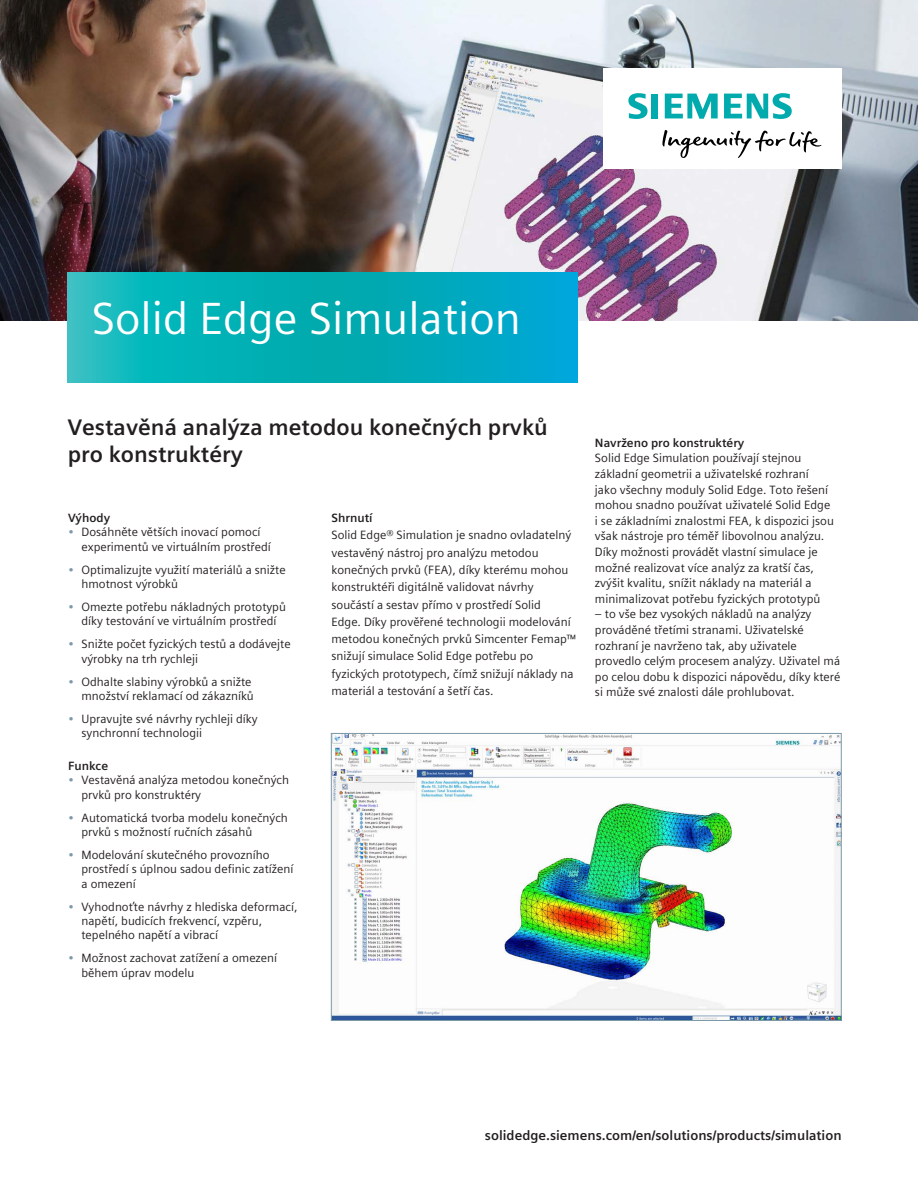
<style>
.page{position:relative;width:918px;height:1188px;background:#fff}
.page>*{position:absolute;margin:0;border:0;box-sizing:border-box;transform-origin:0 0}
.Head_Snow__30pt_120{font:45px "Siemens Sans Global";color:#fff}
.Subhead_Blk__15pt_12{font:700 22.5px/27px "Siemens Sans Global";color:#231f20}
.URL__9pt_130{font:700 13.5px "Siemens Sans Global";color:#231f20}
.Body_Text_Blk__9pt_4{font:12px/15.6px "Siemens Sans Global";color:#231f20}
.Body_Subhead_Blk__9p{font:700 12px "Siemens Sans Global";color:#231f20}
.s1{color:#7b99a9}
</style>
<div class="page">
<img style="left:0;top:0;width:918px;height:320px">
<img style="left:333px;top:735px;width:506px;height:284px">
<div style="left:331px;top:733px;width:510px;height:288px;border:1px solid #7b99a9"></div>
<div style="left:603px;top:68px;width:238px;height:101px;background:#fff"></div>
<svg style="left:662px;top:130px;width:159px;height:28px"></svg>
<svg style="left:628px;top:93px;width:30px;height:26px"></svg>
<svg style="left:665px;top:94px;width:53px;height:25px"></svg>
<svg style="left:724px;top:93px;width:68px;height:26px"></svg>
<svg style="left:68px;top:272px;width:510px;height:110px;background:#05aebc"></svg>
<p class="Head_Snow__30pt_120" style="left:92px;top:285px;width:431px">Solid Edge Simulation</p>
<p class="Subhead_Blk__15pt_12" style="left:68px;top:414px;width:482px">Vestavěná analýza metodou konečných prvků pro konstruktéry</p>
<p class="Body_Subhead_Blk__9p" style="left:68px;top:509px;width:44px">Výhody</p>
<p class="Body_Text_Blk__9pt_4" style="left:82px;top:525px;width:191px;line-height:14.4px;text-indent:-14px"><span class="s1">•</span> Dosáhněte větších inovací pomocí experimentů ve virtuálním prostředí</p>
<p class="Body_Text_Blk__9pt_4" style="left:82px;top:562px;width:206px;line-height:14.4px;text-indent:-14px"><span class="s1">•</span> Optimalizujte využití materiálů a snižte hmotnost výrobků</p>
<p class="Body_Text_Blk__9pt_4" style="left:68px;top:600px;width:219px;line-height:14.4px;text-align:center"><span class="s1">•</span> Omezte potřebu nákladných prototypů díky testování ve virtuálním prostředí</p>
<p class="Body_Text_Blk__9pt_4" style="left:82px;top:637px;width:211px;line-height:14.4px;text-indent:-14px"><span class="s1">•</span> Snižte počet fyzických testů a dodávejte výrobky na trh rychleji</p>
<p class="Body_Text_Blk__9pt_4" style="left:68px;top:674px;width:187px;line-height:14.4px;text-align:right"><span class="s1">•</span> Odhalte slabiny výrobků a snižte množství reklamací od zákazníků</p>
<p class="Body_Text_Blk__9pt_4" style="left:82px;top:712px;width:178px;line-height:14.4px;text-indent:-14px"><span class="s1">•</span> Upravujte své návrhy rychleji díky synchronní technologii</p>
<p class="Body_Subhead_Blk__9p" style="left:68px;top:757px;width:42px">Funkce</p>
<p class="Body_Text_Blk__9pt_4" style="left:82px;top:773px;width:209px;line-height:14.4px;text-indent:-14px"><span class="s1">•</span> Vestavěná analýza metodou konečných prvků pro konstruktéry</p>
<p class="Body_Text_Blk__9pt_4" style="left:82px;top:810px;width:208px;line-height:14.4px;text-indent:-14px"><span class="s1">•</span> Automatická tvorba modelu konečných prvků s možností ručních zásahů</p>
<p class="Body_Text_Blk__9pt_4" style="left:82px;top:848px;width:213px;line-height:14.4px;text-indent:-14px"><span class="s1">•</span> Modelování skutečného provozního prostředí s úplnou sadou definic zatížení a omezení</p>
<p class="Body_Text_Blk__9pt_4" style="left:82px;top:899px;width:218px;line-height:14.4px;text-indent:-14px"><span class="s1">•</span> Vyhodnoťte návrhy z hlediska deformací, napětí, budicích frekvencí, vzpěru, tepelného napětí a vibrací</p>
<p class="Body_Text_Blk__9pt_4" style="left:82px;top:951px;width:197px;line-height:14.4px;text-indent:-14px"><span class="s1">•</span> Možnost zachovat zatížení a omezení během úprav modelu</p>
<p class="Body_Subhead_Blk__9p" style="left:332px;top:509px;width:43px">Shrnutí</p>
<p class="Body_Text_Blk__9pt_4" style="left:332px;top:527px;width:246px;line-height:17.2px">Solid Edge® Simulation je snadno ovladatelný vestavěný nástroj pro analýzu metodou konečných prvků (FEA), díky kterému mohou konstruktéři digitálně validovat návrhy součástí a sestav přímo v prostředí Solid<br>Edge. Díky prověřené technologii modelování metodou konečných prvků Simcenter Femap™ snižují simulace Solid Edge potřebu po fyzických prototypech, čímž snižují náklady na materiál a testování a šetří čas.</p>
<p class="Body_Subhead_Blk__9p" style="left:595px;top:433px;width:151px">Navrženo pro konstruktéry</p>
<p class="Body_Text_Blk__9pt_4" style="left:595px;top:451px;width:241px">Solid Edge Simulation používají stejnou základní geometrii a uživatelské rozhraní<br>jako všechny moduly Solid Edge. Toto řešení mohou snadno používat uživatelé Solid Edge i se základními znalostmi FEA, k dispozici jsou však nástroje pro téměř libovolnou analýzu.<br>Díky možnosti provádět vlastní simulace je možné realizovat více analýz za kratší čas, zvýšit kvalitu, snížit náklady na materiál a minimalizovat potřebu fyzických prototypů</p>
<p class="Body_Text_Blk__9pt_4" style="left:595px;top:607px;width:247px">– to vše bez vysokých nákladů na analýzy prováděné třetími stranami. Uživatelské rozhraní je navrženo tak, aby uživatele provedlo celým procesem analýzy. Uživatel má po celou dobu k dispozici nápovědu, díky které si může své znalosti dále prohlubovat.</p>
<p class="URL__9pt_130" style="left:485px;top:1124px;width:358px">solidedge.siemens.com/en/solutions/products/simulation</p>
</div>
